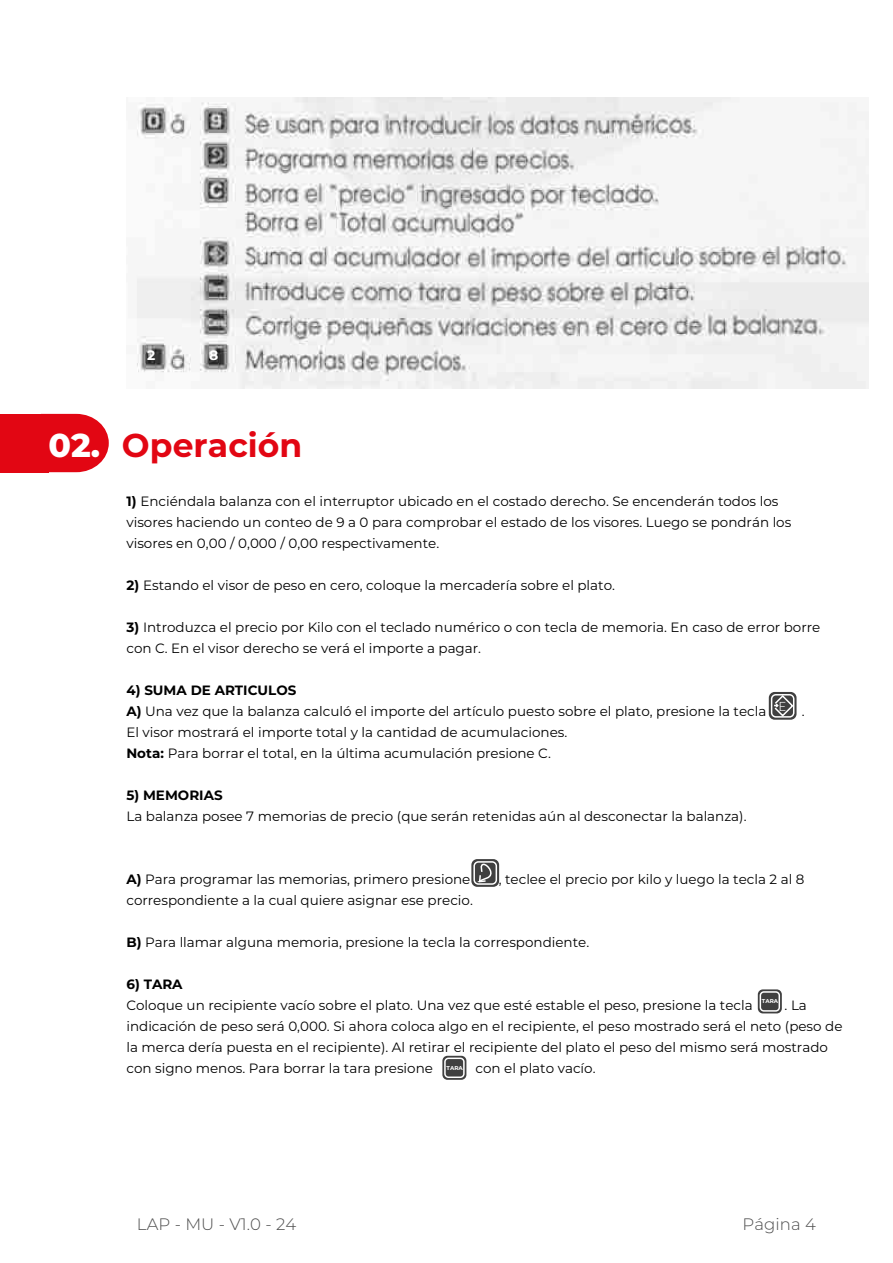
<style>
.page{position:relative;width:893px;height:1263px;background:#fff}
.page>*{position:absolute;margin:0;border:0;box-sizing:border-box;transform-origin:0 0}
.t1{font:700 33px "Montserrat";color:#e20613}
.t2{font:300 16.5px "Montserrat";letter-spacing:.005em;color:#4d4d4d}
.t3{font:13.5px/21px "Montserrat";color:#000}
.t4{font:700 13.5px "Montserrat";color:#000}
.t5{font:700 13.5px "Montserrat";color:#fff}
.t6{font:300 12.6px "Roboto";color:#fff}
.t7{font:700 5.55px "Montserrat";color:#fff}
.s1{font-weight:800;color:#fff}
.s2{font-weight:700}
</style>
<div class="page">
<svg style="left:769px;top:692px;width:28px;height:28px"></svg>
<svg style="left:771px;top:694px;width:24px;height:24px"></svg>
<svg style="left:471px;top:859px;width:28px;height:28px"></svg>
<svg style="left:473px;top:861px;width:24px;height:24px"></svg>
<svg style="left:758px;top:989px;width:24px;height:24px"></svg>
<svg style="left:760px;top:991px;width:20px;height:21px"></svg>
<div style="left:442px;top:1056px;width:24px;height:24px;background:#404040;border-radius:5px"></div>
<svg style="left:444px;top:1057px;width:21px;height:21px"></svg>
<svg style="left:48px;top:414px;width:61px;height:58px;background:#e5222e"></svg>
<div style="left:0;top:414px;width:48px;height:58px;background:#e20613"></div>
<img style="left:137px;top:98px;width:732px;height:291px">
<p class="t5" style="left:147px;top:345px;width:10px">2</p>
<p class="t5" style="left:209px;top:345px;width:11px">8</p>
<h1 class="t1" style="left:48px;top:422px;width:255px"><span class="s1">02.</span> Operación</h1>
<p class="t3" style="left:126px;top:490px;width:666px"><span class="s2">1)</span> Enciéndala balanza con el interruptor ubicado en el costado derecho. Se encenderán todos los visores haciendo un conteo de 9 a 0 para comprobar el estado de los visores. Luego se pondrán los visores en 0,00 / 0,000 / 0,00 respectivamente.</p>
<p class="t3" style="left:126px;top:574px;width:490px"><span class="s2">2)</span> Estando el visor de peso en cero, coloque la mercadería sobre el plato.</p>
<p class="t3" style="left:126px;top:616px;width:695px"><span class="s2">3)</span> Introduzca el precio por Kilo con el teclado numérico o con tecla de memoria. En caso de error borre con C. En el visor derecho se verá el importe a pagar.</p>
<p class="t3" style="left:126px;top:679px;width:641px"><span class="s2">4) SUMA DE ARTICULOS<br>A)</span> Una vez que la balanza calculó el importe del artículo puesto sobre el plato, presione la tecla</p>
<p class="t6" style="left:779px;top:697px;width:9px">E</p>
<p class="t3" style="left:802px;top:700px;width:4px">.</p>
<p class="t3" style="left:126px;top:721px;width:442px">El visor mostrará el importe total y la cantidad de acumulaciones.<br><span class="s2">Nota:</span> Para borrar el total, en la última acumulación presione C.</p>
<p class="t4" style="left:126px;top:786px;width:98px">5) MEMORIAS</p>
<p class="t3" style="left:126px;top:805px;width:622px">La balanza posee 7 memorias de precio (que serán retenidas aún al desconectar la balanza).</p>
<p class="t3" style="left:126px;top:868px;width:346px"><span class="s2">A)</span> Para programar las memorias, primero presione</p>
<p class="t3" style="left:499px;top:868px;width:307px">, teclee el precio por kilo y luego la tecla 2 al 8</p>
<p class="t3" style="left:126px;top:890px;width:348px">correspondiente a la cual quiere asignar ese precio.</p>
<p class="t3" style="left:126px;top:932px;width:464px"><span class="s2">B)</span> Para llamar alguna memoria, presione la tecla la correspondiente.</p>
<p class="t4" style="left:126px;top:975px;width:58px">6) TARA</p>
<p class="t3" style="left:126px;top:995px;width:628px">Coloque un recipiente vacío sobre el plato. Una vez que esté estable el peso, presione la tecla</p>
<p class="t7" style="left:762px;top:997px;width:18px">TARA</p>
<p class="t3" style="left:126px;top:995px;width:718px;text-indent:658px">. La indicación de peso será 0,000. Si ahora coloca algo en el recipiente, el peso mostrado será el neto (peso de la merca dería puesta en el recipiente). Al retirar el recipiente del plato el peso del mismo será mostrado con signo menos. Para borrar la tara presione</p>
<p class="t3" style="left:475px;top:1058px;width:122px">con el plato vacío.</p>
<p class="t7" style="left:447px;top:1064px;width:18px">TARA</p>
<p class="t2" style="left:137px;top:1213px;width:161px">LAP - MU - V1.0 - 24</p>
<p class="t2" style="left:742px;top:1213px;width:75px">Página 4</p>
</div>
